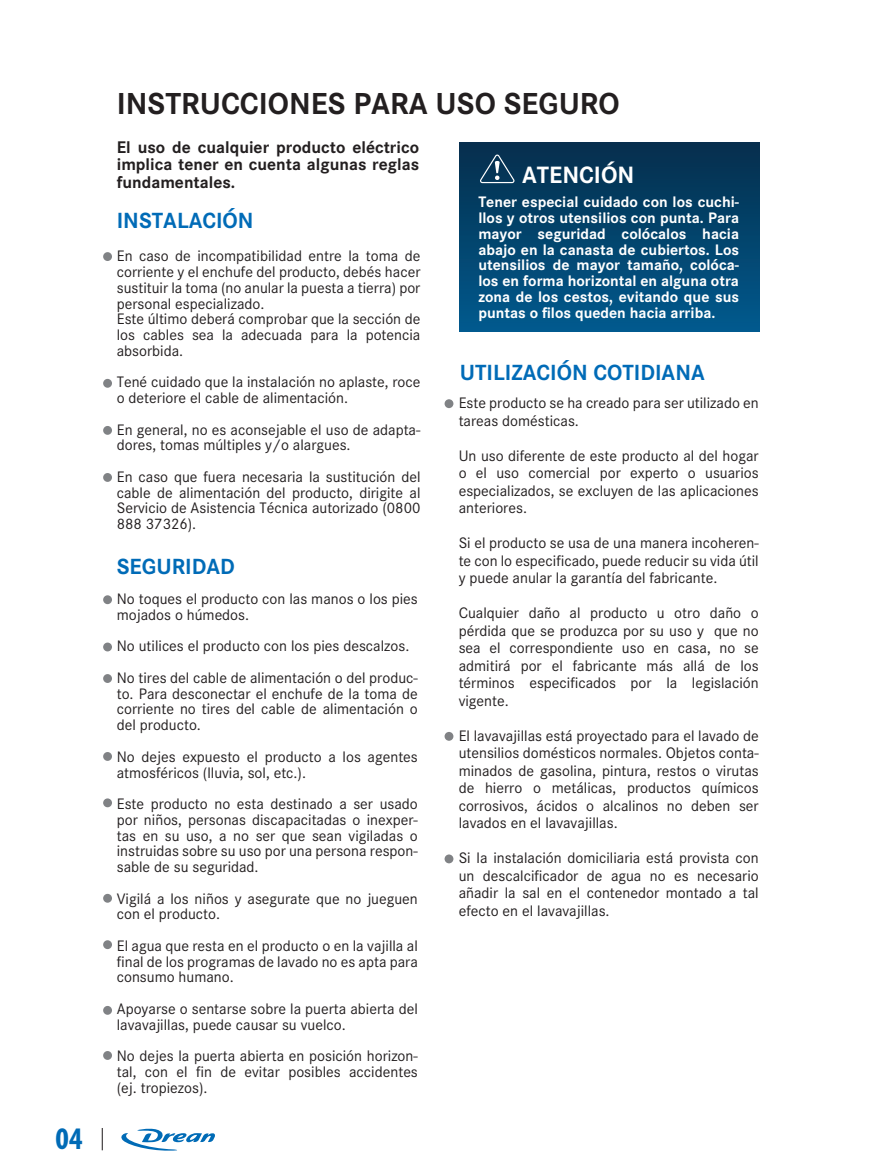
<style>
.page{position:relative;width:870px;height:1168px;background:#fff}
.page>*{position:absolute;margin:0;border:0;box-sizing:border-box;transform-origin:0 0}
.t1{font:700 31.5px "Corporate S";color:#231f20}
.t2{font:700 condensed 31.5px "Myriad Pro";color:#006bb6}
.t3{font:700 24.5px "Corporate S";color:#fff}
.t4{font:700 22.75px "Corporate S";color:#006bb7}
.t5{font:700 17.5px/17.5px "Corporate S";color:#231f20;text-align:justify}
.t6{font:15.75px/15.8px "Corporate S";color:#231f20;text-align:justify}
.t7{font:700 15.75px/15.8px "Corporate S";color:#fff;text-align:justify}
</style>
<div class="page">
<div style="left:459px;top:143px;width:300px;height:188px;background:linear-gradient(to bottom,#052f4c,#01598d)"></div>
<svg style="left:480px;top:154px;width:34px;height:29px"></svg>
<div style="left:103px;top:252px;width:9px;height:9px;background:#808285;border-radius:50%"></div>
<div style="left:103px;top:379px;width:9px;height:8px;background:#808285;border-radius:50%"></div>
<div style="left:103px;top:426px;width:9px;height:9px;background:#808285;border-radius:50%"></div>
<div style="left:103px;top:473px;width:9px;height:9px;background:#808285;border-radius:50%"></div>
<div style="left:103px;top:595px;width:9px;height:9px;background:#808285;border-radius:50%"></div>
<div style="left:103px;top:642px;width:9px;height:9px;background:#808285;border-radius:50%"></div>
<div style="left:103px;top:674px;width:9px;height:9px;background:#808285;border-radius:50%"></div>
<div style="left:103px;top:752px;width:9px;height:8px;background:#808285;border-radius:50%"></div>
<div style="left:103px;top:798px;width:9px;height:9px;background:#808285;border-radius:50%"></div>
<div style="left:103px;top:893px;width:9px;height:9px;background:#808285;border-radius:50%"></div>
<div style="left:103px;top:940px;width:9px;height:9px;background:#808285;border-radius:50%"></div>
<div style="left:103px;top:1005px;width:9px;height:9px;background:#808285;border-radius:50%"></div>
<svg style="left:103px;top:1050px;width:9px;height:9px"></svg>
<div style="left:444px;top:854px;width:9px;height:9px;background:#808285;border-radius:50%"></div>
<div style="left:444px;top:731px;width:9px;height:9px;background:#808285;border-radius:50%"></div>
<div style="left:444px;top:399px;width:9px;height:9px;background:#808285;border-radius:50%"></div>
<svg style="left:121px;top:1128px;width:94px;height:23px"></svg>
<svg style="left:102px;top:1128px;width:1px;height:22px"></svg>
<h1 class="t2" style="left:56px;top:1118px;width:28px">04</h1>
<h1 class="t1" style="left:117px;top:86px;width:504px">INSTRUCCIONES PARA USO SEGURO</h1>
<p class="t5" style="left:117px;top:138px;width:304px">El uso de cualquier producto eléctrico implica tener en cuenta algunas reglas fundamentales.</p>
<h2 class="t3" style="left:522px;top:161px;width:114px">ATENCIÓN</h2>
<h3 class="t4" style="left:117px;top:208px;width:138px">INSTALACIÓN</h3>
<p class="t6" style="left:117px;top:248px;width:305px;text-align:left">En caso de incompatibilidad entre la toma de corriente y el enchufe del producto, debés hacer sustituir la toma (no anular la puesta a tierra) por personal especializado.<br>Este último deberá comprobar que la sección de los cables sea la adecuada para la potencia absorbida.</p>
<p class="t6" style="left:117px;top:374px;width:305px">Tené cuidado que la instalación no aplaste, roce o deteriore el cable de alimentación.</p>
<p class="t6" style="left:117px;top:421px;width:305px">En general, no es aconsejable el uso de adapta&shy;dores, tomas múltiples y/o alargues.</p>
<p class="t6" style="left:117px;top:469px;width:305px">En caso que fuera necesaria la sustitución del cable de alimentación del producto, dirigite al Servicio de Asistencia Técnica autorizado (0800<br>888 37326).</p>
<h3 class="t4" style="left:117px;top:553px;width:120px">SEGURIDAD</h3>
<p class="t6" style="left:117px;top:591px;width:302px">No toques el producto con las manos o los pies mojados o húmedos.</p>
<p class="t6" style="left:117px;top:630px;width:303px;line-height:31.5px">No utilices el producto con los pies descalzos.<br>No tires del cable de alimentación o del produc-</p>
<p class="t6" style="left:117px;top:685px;width:303px">to. Para desconectar el enchufe de la toma de corriente no tires del cable de alimentación o del producto.</p>
<p class="t6" style="left:117px;top:748px;width:302px">No dejes expuesto el producto a los agentes atmosféricos (lluvia, sol, etc.).</p>
<p class="t6" style="left:117px;top:796px;width:302px">Este producto no esta destinado a ser usado por niños, personas discapacitadas o inexper&shy;tas en su uso, a no ser que sean vigiladas o instruidas sobre su uso por una persona respon&shy;sable de su seguridad.</p>
<p class="t6" style="left:117px;top:890px;width:302px">Vigilá a los niños y asegurate que no jueguen con el producto.</p>
<p class="t6" style="left:117px;top:937px;width:303px">El agua que resta en el producto o en la vajilla al final de los programas de lavado no es apta para consumo humano.</p>
<p class="t6" style="left:117px;top:1000px;width:303px">Apoyarse o sentarse sobre la puerta abierta del lavavajillas, puede causar su vuelco.</p>
<p class="t6" style="left:117px;top:1048px;width:303px">No dejes la puerta abierta en posición horizon&shy;tal, con el fin de evitar posibles accidentes (ej. tropiezos).</p>
<p class="t7" style="left:478px;top:194px;width:262px">Tener especial cuidado con los cuchi&shy;llos y otros utensilios con punta. Para mayor seguridad colócalos hacia abajo en la canasta de cubiertos. Los utensilios de mayor tamaño, colóca&shy;los en forma horizontal en alguna otra zona de los cestos, evitando que sus puntas o filos queden hacia arriba.</p>
<h3 class="t4" style="left:460px;top:359px;width:246px">UTILIZACIÓN COTIDIANA</h3>
<p class="t6" style="left:459px;top:394px;width:301px;line-height:17.5px">Este producto se ha creado para ser utilizado en tareas domésticas.</p>
<p class="t6" style="left:459px;top:447px;width:302px;line-height:17.5px">Un uso diferente de este producto al del hogar o el uso comercial por experto o usuarios especializados, se excluyen de las aplicaciones anteriores.</p>
<p class="t6" style="left:459px;top:534px;width:301px;line-height:17.5px">Si el producto se usa de una manera incoheren&shy;te con lo especificado, puede reducir su vida útil y puede anular la garantía del fabricante.</p>
<p class="t6" style="left:459px;top:604px;width:302px;line-height:17.5px">Cualquier daño al producto u otro daño o pérdida que se produzca por su uso y que no sea el correspondiente uso en casa, no se admitirá por el fabricante más allá de los términos especificados por la legislación vigente.</p>
<p class="t6" style="left:459px;top:726px;width:302px;line-height:17.5px">El lavavajillas está proyectado para el lavado de utensilios domésticos normales. Objetos conta&shy;minados de gasolina, pintura, restos o virutas de hierro o metálicas, productos químicos corrosivos, ácidos o alcalinos no deben ser lavados en el lavavajillas.</p>
<p class="t6" style="left:459px;top:849px;width:302px;line-height:17.5px">Si la instalación domiciliaria está provista con un descalcificador de agua no es necesario añadir la sal en el contenedor montado a tal efecto en el lavavajillas.</p>
</div>
